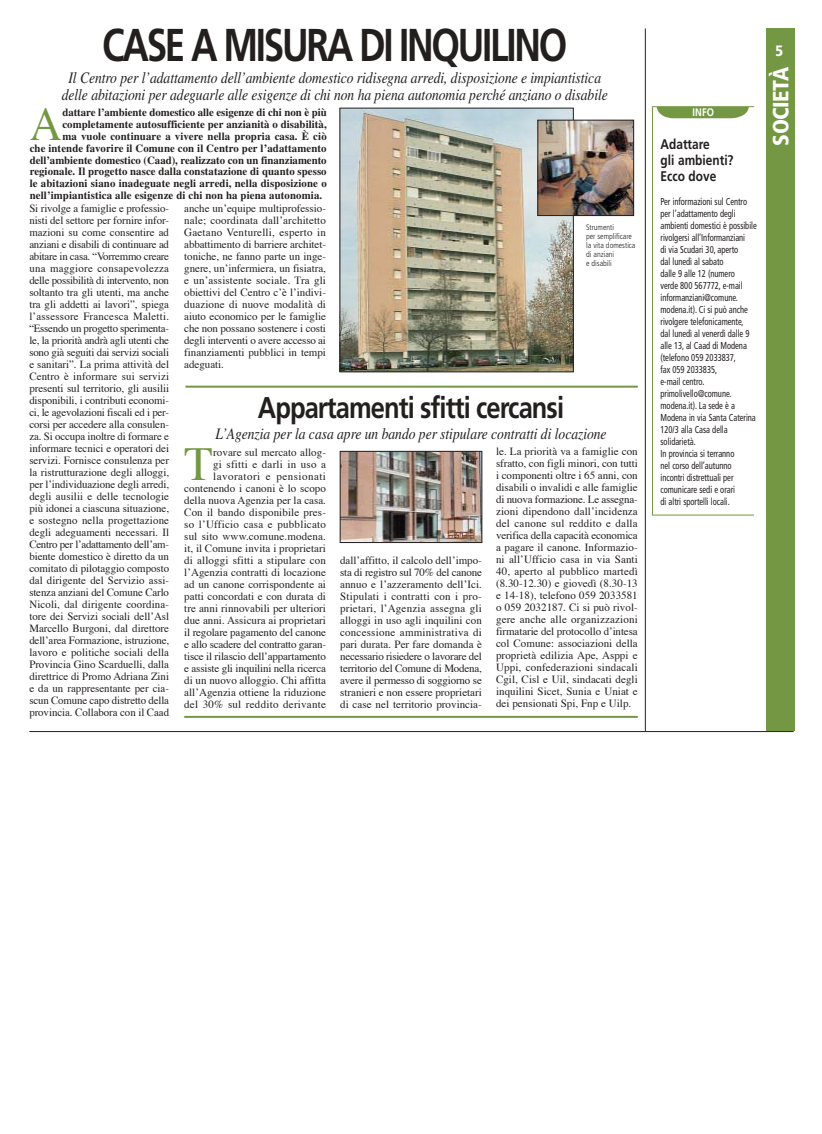
<style>
.page{position:relative;width:822px;height:1134px;background:#fff}
.page>*{position:absolute;margin:0;border:0;box-sizing:border-box;transform-origin:0 0}
.t1{font:47.2px "Times";color:#739742}
.t2{font:46.6px "Times";color:#739742;scale:.95 1}
.t3{font:700 46px "Frutiger";letter-spacing:-.06em;color:#231f1f;scale:.8 1}
.t4{font:700 30px "Frutiger";letter-spacing:-.035em;color:#231f1f;scale:.85 1}
.t5{font:900 condensed 22px "Frutiger";letter-spacing:-.03em;color:#fff}
.t6{font:italic 16px/17px "Times";color:#231f1f;text-align:center;scale:.85 1}
.t7{font:900 condensed 15px "Frutiger";color:#fff}
.t8{font:700 14px/16px "Frutiger";color:#231f1f;scale:.85 1}
.t9{font:11px/12px "Times";letter-spacing:.005em;color:#231f1f;text-align:justify}
.t10{font:700 11px "Times";letter-spacing:.01em;color:#231f1f}
.t11{font:700 11px "Frutiger";color:#fff;scale:.85 1}
.t12{font:condensed 10px/12px "Frutiger";letter-spacing:-.005em;color:#231f1f;scale:.85 1}
.t13{font:300 condensed 8px/9px "Frutiger";color:#231f1f}
</style>
<div class="page">
<div style="left:766px;top:28px;width:29px;height:703px;background:#739742"></div>
<hr style="left:29px;top:731px;width:765px;height:1px;background:#231f1f">
<hr style="left:185px;top:386px;width:453px;height:2px;background:#739742">
<hr style="left:645px;top:28px;width:1px;height:703px;background:#231f1f">
<hr style="left:184px;top:716px;width:454px;height:2px;background:#739742">
<img style="left:342px;top:453px;width:138px;height:88px">
<div style="left:340px;top:451px;width:142px;height:92px;border:1px solid #231f1f"></div>
<img style="left:342px;top:110px;width:230px;height:260px">
<div style="left:340px;top:108px;width:234px;height:264px;border:1px solid #231f1f"></div>
<img style="left:540px;top:122px;width:92px;height:92px">
<div style="left:538px;top:120px;width:96px;height:96px;border:1px solid #231f1f"></div>
<svg style="left:652px;top:107px;width:102px;height:409px"></svg>
<svg style="left:656px;top:107px;width:93px;height:11px"></svg>
<hr style="left:652px;top:106px;width:102px;height:1px;background:#739742">
<h3 class="t3" style="left:102px;top:26px;width:583px">CASE A MISURA DI INQUILINO</h3>
<h3 class="t6" style="left:62px;top:70px;width:644px">Il Centro per l’adattamento dell’ambiente domestico ridisegna arredi, disposizione e impiantistica delle abitazioni per adeguarle alle esigenze di chi non ha piena autonomia perché anziano o disabile</h3>
<h2 class="t2" style="left:30px;top:105px;width:35px">A</h2>
<p class="t10" style="left:62px;top:109px;width:266px">dattare l’ambiente domestico alle esigenze di chi non è più</p>
<p class="t10" style="left:62px;top:121px;width:266px">completamente autosufficiente per anzianità o disabilità,</p>
<p class="t10" style="left:62px;top:132px;width:266px">ma vuole continuare a vivere nella propria casa. È ciò</p>
<p class="t10" style="left:30px;top:144px;width:299px">che intende favorire il Comune con il Centro per l’adattamento</p>
<p class="t10" style="left:30px;top:156px;width:299px">dell’ambiente domestico (Caad), realizzato con un finanziamento</p>
<p class="t10" style="left:30px;top:168px;width:298px">regionale. Il progetto nasce dalla constatazione di quanto spesso</p>
<p class="t10" style="left:30px;top:180px;width:299px">le abitazioni siano inadeguate negli arredi, nella disposizione o</p>
<p class="t10" style="left:30px;top:191px;width:294px">nell’impiantistica alle esigenze di chi non ha piena autonomia.</p>
<p class="t9" style="left:29px;top:203px;width:141px">Si rivolge a famiglie e professio&shy;nisti del settore per fornire infor&shy;mazioni su come consentire ad anziani e disabili di continuare ad abitare in casa. ìVorremmo creare una maggiore consapevolezza delle possibilit‡ di intervento, non soltanto tra gli utenti, ma anche tra gli addetti ai lavoriî, spiega líassessore Francesca Maletti. ìEssendo un progetto sperimenta&shy;le, la priorit‡ andr‡ agli utenti che sono gi‡ seguiti dai servizi sociali e sanitariî. La prima attivit‡ del Centro Ë informare sui servizi presenti sul territorio, gli ausilii disponibili, i contributi economi&shy;ci, le agevolazioni fiscali ed i per&shy;corsi per accedere alla consulen&shy;za. Si occupa inoltre di formare e informare tecnici e operatori dei servizi. Fornisce consulenza per la ristrutturazione degli alloggi, per líindividuazione degli arredi, degli ausilii e delle tecnologie pi˘ idonei a ciascuna situazione, e sostegno nella progettazione degli adeguamenti necessari. Il Centro per líadattamento dellíam&shy;biente domestico Ë diretto da un comitato di pilotaggio composto dal dirigente del Servizio assi&shy;stenza anziani del Comune Carlo Nicoli, dal dirigente coordina&shy;tore dei Servizi sociali dellíAsl Marcello Burgoni, dal direttore dellíarea Formazione, istruzione, lavoro e politiche sociali della Provincia Gino Scarduelli, dalla direttrice di Promo Adriana Zini e da un rappresentante per cia&shy;scun Comune capo distretto della provincia. Collabora con il Caad</p>
<p class="t9" style="left:184px;top:204px;width:143px">anche uníequipe multiprofessio&shy;nale; coordinata dallíarchitetto Gaetano Venturelli, esperto in abbattimento di barriere architet&shy;toniche, ne fanno parte un inge&shy;gnere, uníinfermiera, un fisiatra, e uníassistente sociale. Tra gli obiettivi del Centro cíË líindivi&shy;duazione di nuove modalit‡ di aiuto economico per le famiglie che non possano sostenere i costi degli interventi o avere accesso ai finanziamenti pubblici in tempi adeguati.</p>
<p class="t13" style="left:586px;top:223px;width:51px">Strumenti<br>per semplificare la vita domestica di anziani<br>e disabili</p>
<h3 class="t4" style="left:258px;top:396px;width:362px">Appartamenti sfitti cercansi</h3>
<h3 class="t6" style="left:215px;top:427px;width:462px">L’Agenzia per la casa apre un bando per stipulare contratti di locazione</h3>
<p class="t9" style="left:496px;top:447px;width:143px">le. La priorit‡ va a famiglie con sfratto, con figli minori, con tutti i componenti oltre i 65 anni, con disabili o invalidi e alle famiglie di nuova formazione. Le assegna&shy;zioni dipendono dallíincidenza del canone sul reddito e dalla verifica della capacit‡ economica a pagare il canone. Informazio&shy;ni allíUfficio casa in via Santi 40, aperto al pubblico martedÏ (8.30-12.30) e giovedÏ (8.30-13 e 14-18), telefono 059 2033581 o 059 2032187. Ci si puÚ rivol&shy;gere anche alle organizzazioni firmatarie del protocollo díintesa col Comune: associazioni della propriet‡ edilizia Ape, Asppi e Uppi, confederazioni sindacali Cgil, Cisl e Uil, sindacati degli inquilini Sicet, Sunia e Uniat e dei pensionati Spi, Fnp e Uilp.</p>
<p class="t9" style="left:184px;top:447px;width:143px;text-align:right">rovare sul mercato allog-<br>gi sfitti e darli in uso a lavoratori e pensionati contenendo i canoni Ë lo scopo della nuova Agenzia per la casa.<br>Con il bando disponibile pres&shy;so líUfficio casa e pubblicato sul sito www.comune.modena. it, il Comune invita i proprietari di alloggi sfitti a stipulare con líAgenzia contratti di locazione ad un canone corrispondente ai patti concordati e con durata di tre anni rinnovabili per ulteriori due anni. Assicura ai proprietari il regolare pagamento del canone e allo scadere del contratto garan&shy;tisce il rilascio dellíappartamento e assiste gli inquilini nella ricerca di un nuovo alloggio. Chi affitta allíAgenzia ottiene la riduzione del 30% sul reddito derivante</p>
<h1 class="t1" style="left:184px;top:445px;width:30px">T</h1>
<p class="t9" style="left:340px;top:556px;width:143px">dallíaffitto, il calcolo dellíimpo&shy;sta di registro sul 70% del canone annuo e líazzeramento dellíIci.<br>Stipulati i contratti con i pro&shy;prietari, líAgenzia assegna gli alloggi in uso agli inquilini con concessione amministrativa di pari durata. Per fare domanda Ë necessario risiedere o lavorare del territorio del Comune di Modena, avere il permesso di soggiorno se stranieri e non essere proprietari di case nel territorio provincia-</p>
<p class="t11" style="left:692px;top:108px;width:27px">INFO</p>
<p class="t8" style="left:661px;top:137px;width:87px">Adattare<br>gli ambienti?<br>Ecco dove</p>
<p class="t12" style="left:661px;top:196px;width:115px">Per informazioni sul Centro per l’adattamento degli ambienti domestici è possibile rivolgersi all’Informanziani<br>di via Scudari 30, aperto<br>dal lunedì al sabato<br>dalle 9 alle 12 (numero<br>verde 800 567772, e-mail informanziani@comune. modena.it). Ci si può anche rivolgere telefonicamente,<br>dal lunedì al venerdì dalle 9 alle 13, al Caad di Modena (telefono 059 2033837,<br>fax 059 2033835,<br>e-mail centro. primolivello@comune. modena.it). La sede è a<br>Modena in via Santa Caterina<br>120/3 alla Casa della solidarietà.<br>In provincia si terranno<br>nel corso dell’autunno incontri distrettuali per comunicare sedi e orari<br>di altri sportelli locali.</p>
<h3 class="t7" style="left:775px;top:45px;width:9px">5</h3>
<h3 class="t5" style="left:772px;top:146px;width:80px;rotate:-90deg">SOCIETÀ</h3>
</div>
